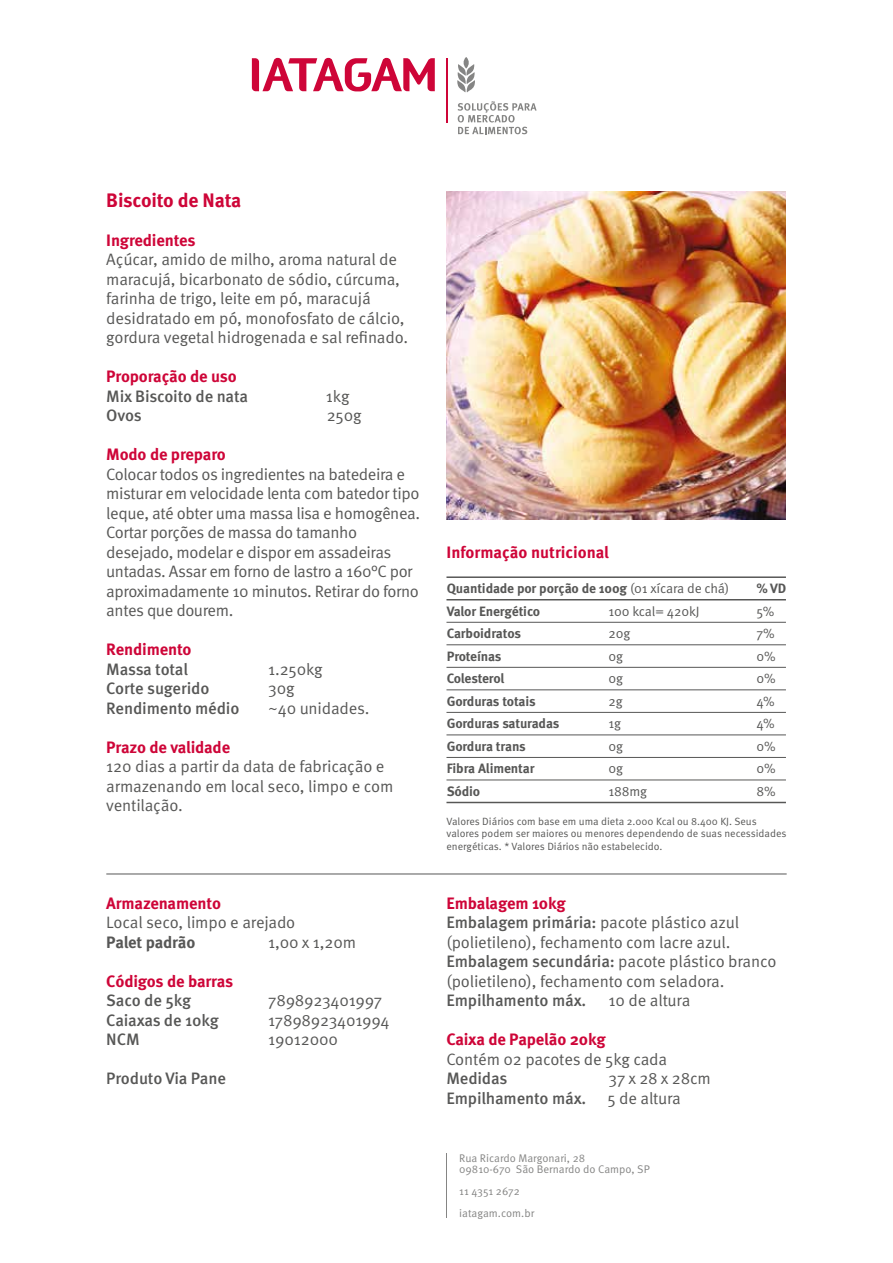
<style>
.page{position:relative;width:893px;height:1263px;background:#fff}
.page>*{position:absolute;margin:0;border:0;box-sizing:border-box;transform-origin:0 0}
.t1{font:700 19.5px "Meta Pro";letter-spacing:-.01em;color:#ce0538}
.t2{font:16.5px/19.5px "Meta Pro";letter-spacing:-.02em;color:#575756}
.t3{font:500 16.5px "Meta Pro";letter-spacing:-.01em;color:#575756}
.t4{font:700 16.5px "Meta Pro";letter-spacing:-.01em;color:#ce0538}
.t5{font:700 16.5px "Meta Pro";letter-spacing:-.015em;color:#575756}
.t6{font:700 13.5px/22.5px "Meta Pro";letter-spacing:-.01em;color:#575756}
.t7{font:13.5px/22.5px "Meta Pro";letter-spacing:-.01em;color:#575756;text-align:justify}
.t8{font:11.1px/11.1px "Meta Pro";color:#858584}
.t9{font:10.5px/12.6px "Meta Pro";color:#575756}
.s1{font-weight:400}
.s2{font-weight:700;color:#ce0538}
.s3{font-weight:500}
</style>
<div class="page">
<hr style="left:446px;top:1153px;width:1px;height:65px;background:#858584">
<svg style="left:252px;top:58px;width:183px;height:33px"></svg>
<hr style="left:446px;top:58px;width:1px;height:64px;background:#ce0538">
<svg style="left:457px;top:57px;width:18px;height:35px"></svg>
<svg style="left:458px;top:101px;width:79px;height:33px"></svg>
<hr style="left:446px;top:599px;width:340px;height:1px;background:#575756">
<hr style="left:446px;top:576px;width:340px;height:2px;background:#575756">
<hr style="left:446px;top:622px;width:340px;height:1px;background:#575756">
<hr style="left:446px;top:644px;width:340px;height:1px;background:#575756">
<hr style="left:446px;top:667px;width:340px;height:1px;background:#575756">
<hr style="left:446px;top:690px;width:340px;height:1px;background:#575756">
<hr style="left:446px;top:712px;width:340px;height:1px;background:#575756">
<hr style="left:446px;top:735px;width:340px;height:1px;background:#575756">
<hr style="left:446px;top:757px;width:340px;height:1px;background:#575756">
<hr style="left:446px;top:780px;width:340px;height:1px;background:#575756">
<hr style="left:446px;top:802px;width:340px;height:1px;background:#575756">
<hr style="left:106px;top:874px;width:681px;height:1px;background:#575756">
<img style="left:446px;top:191px;width:340px;height:328px">
<p class="t1" style="left:106px;top:188px;width:137px">Biscoito de Nata</p>
<p class="t4" style="left:106px;top:230px;width:91px">Ingredientes</p>
<p class="t2" style="left:106px;top:250px;width:303px">Açúcar, amido de milho, aroma natural de maracujá, bicarbonato de sódio, cúrcuma, farinha de trigo, leite em pó, maracujá desidratado em pó, monofosfato de cálcio, gordura vegetal hidrogenada e sal refinado.</p>
<p class="t4" style="left:106px;top:366px;width:132px">Proporação de uso</p>
<p class="t3" style="left:106px;top:386px;width:143px">Mix Biscoito de nata</p>
<p class="t2" style="left:326px;top:387px;width:25px">1kg</p>
<p class="t3" style="left:106px;top:405px;width:37px">Ovos</p>
<p class="t2" style="left:327px;top:406px;width:36px">250g</p>
<p class="t4" style="left:106px;top:444px;width:121px">Modo de preparo</p>
<p class="t2" style="left:106px;top:465px;width:315px">Colocar todos os ingredientes na batedeira e misturar em velocidade lenta com batedor tipo leque, até obter uma massa lisa e homogênea.<br>Cortar porções de massa do tamanho desejado, modelar e dispor em assadeiras untadas. Assar em forno de lastro a 160°C por aproximadamente 10 minutos. Retirar do forno antes que dourem.</p>
<p class="t4" style="left:106px;top:639px;width:87px">Rendimento</p>
<p class="t3" style="left:106px;top:659px;width:83px">Massa total</p>
<p class="t2" style="left:268px;top:660px;width:56px">1.250kg</p>
<p class="t3" style="left:106px;top:678px;width:105px">Corte sugerido</p>
<p class="t2" style="left:268px;top:679px;width:28px">30g</p>
<p class="t3" style="left:106px;top:698px;width:135px">Rendimento médio</p>
<p class="t2" style="left:268px;top:699px;width:103px">~40 unidades.</p>
<p class="t4" style="left:106px;top:737px;width:125px">Prazo de validade</p>
<p class="t2" style="left:106px;top:757px;width:289px">120 dias a partir da data de fabricação e armazenando em local seco, limpo e com ventilação.</p>
<p class="t4" style="left:106px;top:892px;width:116px">Armazenamento</p>
<p class="t2" style="left:106px;top:913px;width:191px">Local seco, limpo e arejado</p>
<p class="t5" style="left:106px;top:932px;width:91px">Palet padrão</p>
<p class="t2" style="left:268px;top:933px;width:89px">1,00 x 1,20m</p>
<p class="t4" style="left:106px;top:971px;width:128px">Códigos de barras</p>
<p class="t3" style="left:106px;top:990px;width:86px">Saco de 5kg</p>
<p class="t2" style="left:268px;top:991px;width:115px">7898923401997</p>
<p class="t3" style="left:106px;top:1010px;width:114px">Caiaxas de 10kg</p>
<p class="t2" style="left:268px;top:1011px;width:123px">17898923401994</p>
<p class="t3" style="left:106px;top:1029px;width:35px">NCM</p>
<p class="t2" style="left:268px;top:1030px;width:71px">19012000</p>
<p class="t3" style="left:106px;top:1068px;width:121px">Produto Via Pane</p>
<p class="t4" style="left:446px;top:541px;width:164px">Informação nutricional</p>
<p class="t6" style="left:447px;top:578px;width:284px">Quantidade por porção de 100g <span class="s1">(01 xícara de chá)<br></span>Valor Energético<br>Carboidratos<br>Proteínas<br>Colesterol<br>Gorduras totais<br>Gorduras saturadas<br>Gordura trans<br>Fibra Alimentar<br>Sódio</p>
<p class="t6" style="left:756px;top:578px;width:32px">% VD</p>
<p class="t7" style="left:608px;top:600px;width:93px;text-align:left">100 kcal= 420kJ<br>20g<br>0g<br>0g<br>2g<br>1g<br>0g<br>0g<br>188mg</p>
<p class="t9" style="left:446px;top:815px;width:341px">Valores Diários com base em uma dieta 2.000 Kcal ou 8.400 KJ. Seus valores podem ser maiores ou menores dependendo de suas necessidades energéticas. * Valores Diários não estabelecido.</p>
<p class="t7" style="left:756px;top:600px;width:21px">5% 7% 0% 0% 4% 4% 0% 0% 8%</p>
<p class="t2" style="left:446px;top:894px;width:331px"><span class="s2">Embalagem 10kg<br></span><span class="s3">Embalagem primária:</span> pacote plástico azul (polietileno), fechamento com lacre azul.<br><span class="s3">Embalagem secundária:</span> pacote plástico branco (polietileno), fechamento com seladora.</p>
<p class="t3" style="left:446px;top:990px;width:141px">Empilhamento máx.</p>
<p class="t2" style="left:608px;top:991px;width:83px">10 de altura</p>
<p class="t4" style="left:446px;top:1029px;width:161px">Caixa de Papelão 20kg</p>
<p class="t2" style="left:446px;top:1050px;width:222px">Contém 02 pacotes de 5kg cada</p>
<p class="t3" style="left:446px;top:1068px;width:62px">Medidas</p>
<p class="t2" style="left:608px;top:1069px;width:104px">37 x 28 x 28cm</p>
<p class="t3" style="left:446px;top:1088px;width:141px">Empilhamento máx.</p>
<p class="t2" style="left:607px;top:1089px;width:75px">5 de altura</p>
<p class="t8" style="left:459px;top:1153px;width:192px">Rua Ricardo Margonari, 28<br>09810-670 São Bernardo do Campo, SP</p>
<p class="t8" style="left:459px;top:1180px;width:77px;line-height:22.2px">11 4351 2672 iatagam.com.br</p>
</div>
